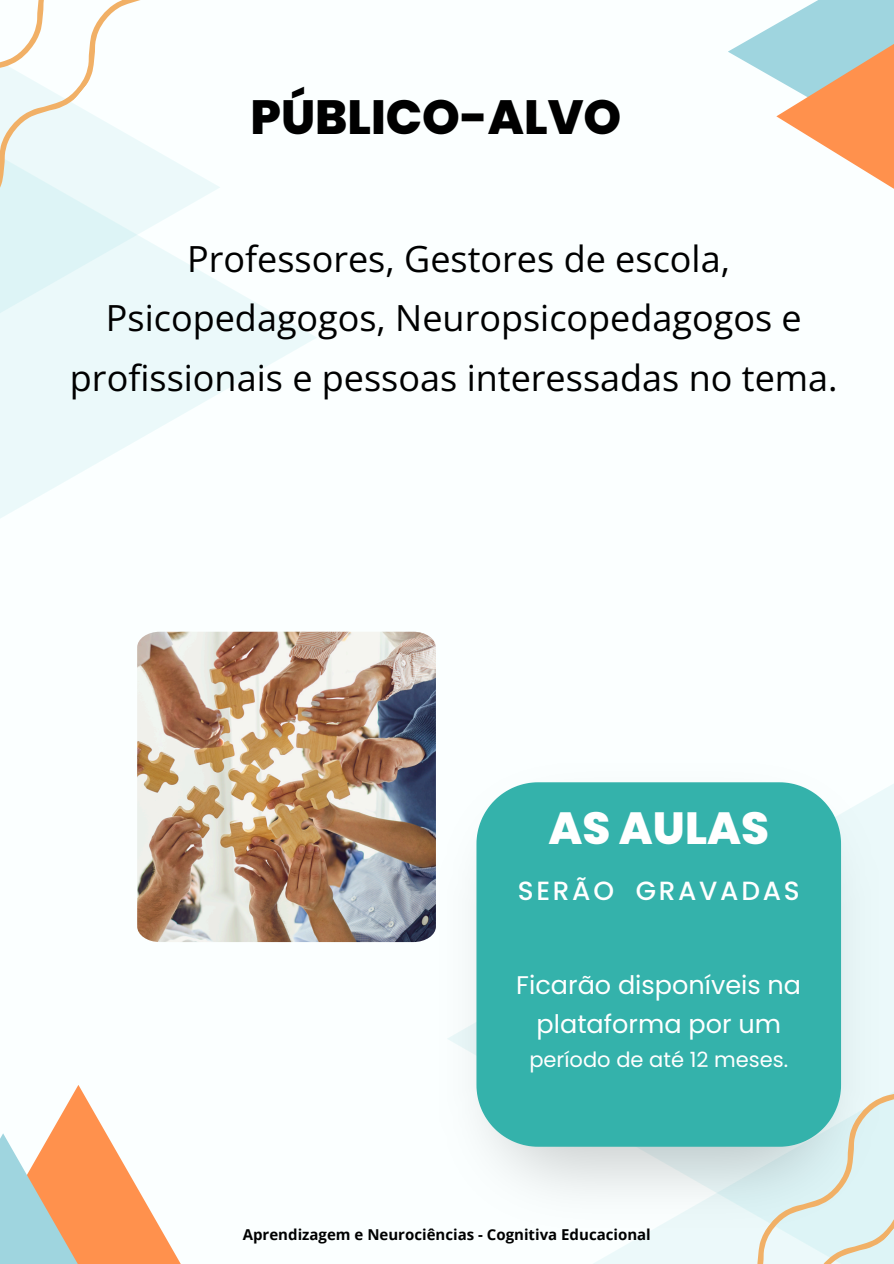
<style>
.page{position:relative;width:894px;height:1264px;background:#fff}
.page>*{position:absolute;margin:0;border:0;box-sizing:border-box;transform-origin:0 0}
.t1{font:800 48px "Poppins";color:#000}
.t2{font:800 45px "Poppins";color:#fff}
.t3{font:36px/59.7px "Open Sans";color:#000;text-align:center}
.t4{font:500 26.25px "Poppins";letter-spacing:.105em;color:#fff}
.t5{font:25.5px/39.3px "Poppins";color:#fff;text-align:center}
.t6{font:21px "Poppins";color:#fff}
.t7{font:700 15px "Open Sans";color:#000}
</style>
<div class="page">
<div style="left:0;top:0;width:893px;height:1263px;background:#fbffff"></div>
<svg style="left:0;top:282px;width:317px;height:236px"></svg>
<div style="left:0;top:0;width:220px;height:455px;background:linear-gradient(to right,#e5f7f8,#f4fcfd)"></div>
<svg style="left:595px;top:876px;width:298px;height:387px;fill:#ecf9fa"></svg>
<img style="left:447px;top:793px;width:431px;height:434px">
<div style="left:476px;top:782px;width:364px;height:364px;background:#34b2ab"></div>
<svg style="left:728px;top:24px;width:48px;height:55px"></svg>
<svg style="left:776px;top:0;width:117px;height:188px"></svg>
<svg style="left:51px;top:1085px;width:129px;height:178px"></svg>
<svg style="left:0;top:1133px;width:137px;height:130px;fill:#ff914d"></svg>
<svg style="left:0;top:0;width:172px;height:257px"></svg>
<svg style="left:680px;top:1058px;width:213px;height:205px"></svg>
<img style="left:137px;top:631px;width:299px;height:311px">
<p class="t1" style="left:250px;top:84px;width:372px">PÚBLICO-ALVO</p>
<h1 class="t3" style="left:70px;top:228px;width:769px">Professores, Gestores de escola,<br>Psicopedagogos, Neuropsicopedagogos e profissionais e pessoas interessadas no tema.</h1>
<h2 class="t2" style="left:548px;top:796px;width:222px">AS AULAS</h2>
<p class="t4" style="left:517px;top:872px;width:283px">SERÃO GRAVADAS</p>
<p class="t5" style="left:516px;top:965px;width:286px">Ficarão disponíveis na plataforma por um</p>
<p class="t6" style="left:529px;top:1045px;width:260px">período de até 12 meses.</p>
<p class="t7" style="left:243px;top:1224px;width:409px">Aprendizagem e Neurociências - Cognitiva Educacional</p>
</div>
